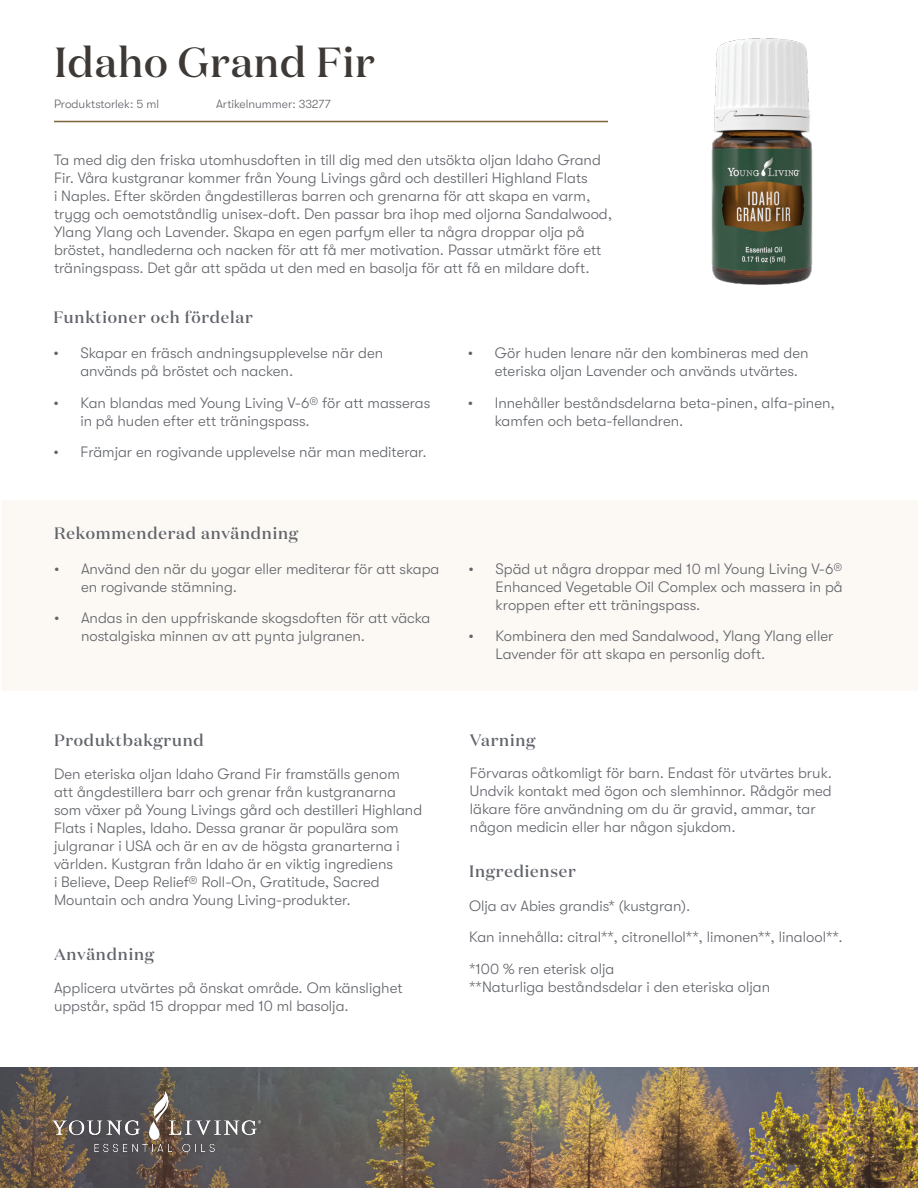
<style>
.page{position:relative;width:918px;height:1188px;background:#fff}
.page>*{position:absolute;margin:0;border:0;box-sizing:border-box;transform-origin:0 0}
.t1{font:500 42px "Domaine Display";letter-spacing:.02em;color:#3d3936}
.t2{font:500 16.5px "Domaine Display";letter-spacing:.05em;color:#61646a}
.t3{font:300 15px/18px "GT Walsheim Pro";color:#61646a}
.t4{font:300 12px "GT Walsheim Pro";color:#61646a}
</style>
<div class="page">
<img style="left:0;top:1067px;width:918px;height:121px">
<div style="left:2px;top:500px;width:916px;height:190px;background:#fcf8f4"></div>
<img style="left:53px;top:1092px;width:207px;height:60px">
<img style="left:711px;top:38px;width:102px;height:247px">
<hr style="left:54px;top:121px;width:554px;height:1px;background:#80623b">
<h1 class="t1" style="left:54px;top:36px;width:322px">Idaho Grand Fir</h1>
<p class="t4" style="left:54px;top:97px;width:107px">Produktstorlek: 5 ml</p>
<p class="t4" style="left:216px;top:97px;width:116px">Artikelnummer: 33277</p>
<p class="t3" style="left:54px;top:151px;width:560px">Ta med dig den friska utomhusdoften in till dig med den utsökta oljan Idaho Grand Fir. Våra kustgranar kommer från Young Livings gård och destilleri Highland Flats<br>i Naples. Efter skörden ångdestilleras barren och grenarna för att skapa en varm, trygg och oemotståndlig unisex-doft. Den passar bra ihop med oljorna Sandalwood, Ylang Ylang och Lavender. Skapa en egen parfym eller ta några droppar olja på bröstet, handlederna och nacken för att få mer motivation. Passar utmärkt före ett träningspass. Det går att späda ut den med en basolja för att få en mildare doft.</p>
<p class="t2" style="left:53px;top:307px;width:201px">Funktioner och fördelar</p>
<p class="t3" style="left:80px;top:344px;width:304px;text-indent:-27px">• Skapar en fräsch andningsupplevelse när den används på bröstet och nacken.</p>
<p class="t3" style="left:80px;top:394px;width:352px;text-indent:-27px">• Kan blandas med Young Living V-6® för att masseras in på huden efter ett träningspass.</p>
<p class="t3" style="left:53px;top:443px;width:375px">• Främjar en rogivande upplevelse när man mediterar.</p>
<p class="t2" style="left:54px;top:523px;width:246px">Rekommenderad användning</p>
<p class="t3" style="left:81px;top:560px;width:360px;text-indent:-27px">• Använd den när du yogar eller mediterar för att skapa en rogivande stämning.</p>
<p class="t3" style="left:81px;top:609px;width:351px;text-indent:-27px">• Andas in den uppfriskande skogsdoften för att väcka nostalgiska minnen av att pynta julgranen.</p>
<p class="t2" style="left:54px;top:730px;width:151px">Produktbakgrund</p>
<p class="t3" style="left:54px;top:765px;width:370px">Den eteriska oljan Idaho Grand Fir framställs genom att ångdestillera barr och grenar från kustgranarna som växer på Young Livings gård och destilleri Highland Flats i Naples, Idaho. Dessa granar är populära som julgranar i USA och är en av de högsta granarterna i världen. Kustgran från Idaho är en viktig ingrediens<br>i Believe, Deep Relief® Roll-On, Gratitude, Sacred Mountain och andra Young Living-produkter.</p>
<p class="t2" style="left:54px;top:943px;width:102px">Användning</p>
<p class="t3" style="left:54px;top:979px;width:350px">Applicera utvärtes på önskat område. Om känslighet uppstår, späd 15 droppar med 10 ml basolja.</p>
<p class="t3" style="left:495px;top:344px;width:315px;text-indent:-27px">• Gör huden lenare när den kombineras med den eteriska oljan Lavender och används utvärtes.</p>
<p class="t3" style="left:495px;top:394px;width:342px;text-indent:-27px">• Innehåller beståndsdelarna beta-pinen, alfa-pinen, kamfen och beta-fellandren.</p>
<p class="t3" style="left:495px;top:560px;width:349px;text-align:justify;text-indent:-27px">• Späd ut några droppar med 10 ml Young Living V-6® Enhanced Vegetable Oil Complex och massera in på kroppen efter ett träningspass.</p>
<p class="t3" style="left:495px;top:627px;width:339px;text-indent:-27px">• Kombinera den med Sandalwood, Ylang Ylang eller<br>Lavender för att skapa en personlig doft.</p>
<p class="t2" style="left:470px;top:730px;width:67px">Varning</p>
<p class="t3" style="left:470px;top:764px;width:364px">Förvaras oåtkomligt för barn. Endast för utvärtes bruk.<br>Undvik kontakt med ögon och slemhinnor. Rådgör med läkare före användning om du är gravid, ammar, tar någon medicin eller har någon sjukdom.</p>
<p class="t2" style="left:469px;top:861px;width:108px">Ingredienser</p>
<p class="t3" style="left:469px;top:890px;width:375px;line-height:31.5px">Olja av Abies grandis* (kustgran).<br>Kan innehålla: citral**, citronellol**, limonen**, linalool**. *100 % ren eterisk olja</p>
<p class="t3" style="left:469px;top:977px;width:302px">**Naturliga beståndsdelar i den eteriska oljan</p>
</div>
